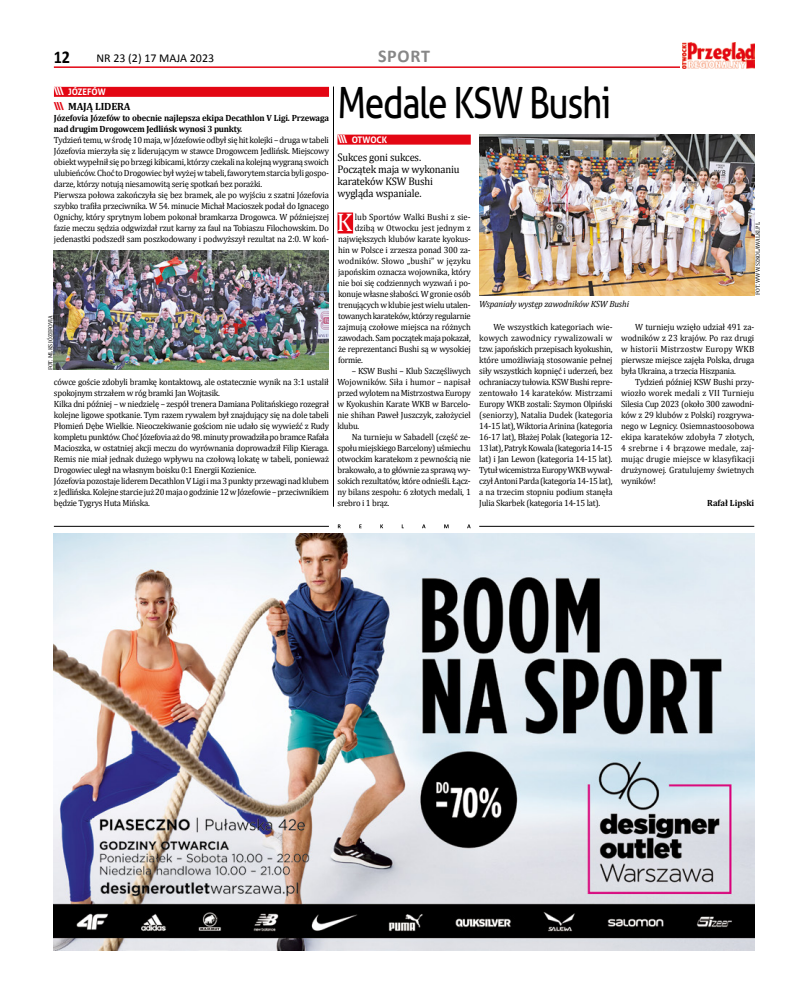
<style>
.page{position:relative;width:794px;height:993px;background:#fff}
.page>*{position:absolute;margin:0;border:0;box-sizing:border-box;transform-origin:0 0}
.t1{font:43px "Aller";letter-spacing:-.04em;color:#000;scale:.82 1}
.t2{font:25.5px "Cambria";color:#fff;scale:.96 1}
.t3{font:700 18px "Calibri";letter-spacing:.04em;color:#878787}
.t4{font:700 18px "Calibri";color:#000;scale:.9 1}
.t5{font:12px "Calibri";color:#000}
.t6{font:11px/12px "Cambria";letter-spacing:-.015em;color:#000;scale:.95 1}
.t7{font:700 10.5px "Cambria";letter-spacing:-.01em;color:#000}
.t8{font:9px/11px "Cambria";letter-spacing:-.025em;color:#000;text-align:justify;scale:.96 1}
.t9{font:700 9px/11px "Cambria";letter-spacing:-.02em;color:#000;scale:.96 1}
.t10{font:italic 9px "Cambria";letter-spacing:-.015em;color:#000}
.t11{font:9px "Cambria";letter-spacing:-.005em;color:#000;scale:.96 1}
.t12{font:9px "Cambria";letter-spacing:.01em;color:#000;scale:.96 1}
.t13{font:9px "Cambria";letter-spacing:.005em;color:#000;scale:.96 1}
.t14{font:9px "Cambria";color:#000;scale:.96 1}
.t15{font:700 9px "Aller";color:#fff;scale:.96 1}
.t16{font:700 9px "Cambria";color:#000;scale:.96 1}
.t17{font:6px "Cambria";color:#000;scale:.96 1}
.s1{font-size:11px}
.s2{font-family:"Aller";font-size:11px;color:#e30613}
</style>
<div class="page">
<hr style="left:54px;top:66px;width:626px;height:2px;background:#e30613">
<img style="left:682px;top:43px;width:72px;height:25px">
<img style="left:54px;top:533px;width:700px;height:417px">
<hr style="left:54px;top:526px;width:275px;height:1px;background:#000">
<hr style="left:479px;top:526px;width:275px;height:1px;background:#000">
<svg style="left:338px;top:524px;width:132px;height:4px"></svg>
<div style="left:337px;top:134px;width:134px;height:10px;background:#e30613"></div>
<div style="left:337px;top:212px;width:16px;height:21px;background:#e30613"></div>
<div style="left:54px;top:87px;width:275px;height:10px;background:#e30613"></div>
<img style="left:54px;top:250px;width:275px;height:119px">
<img style="left:479px;top:135px;width:275px;height:160px">
<hr style="left:333px;top:86px;width:1px;height:420px;background:#000">
<h3 class="t4" style="left:54px;top:45px;width:18px">11</h3>
<h3 class="t5" style="left:96px;top:51px;width:119px">NR 23 (2) 17 MAJA 2023</h3>
<h3 class="t3" style="left:378px;top:45px;width:53px">SPORT</h3>
<p class="t15" style="left:54px;top:87px;width:55px"><span class="s1">\\\</span> JÓZEFÓW</p>
<p class="t7" style="left:54px;top:99px;width:78px"><span class="s2">\\\</span> MAJĄ LIDERA</p>
<p class="t9" style="left:54px;top:112px;width:288px">Józefovia Józefów to obecnie najlepsza ekipa Decathlon V Ligi. Przewaga nad drugim Drogowcem Jedlińsk wynosi 3 punkty.</p>
<p class="t8" style="left:54px;top:134px;width:288px;text-align:left">Tydzień temu, w środę 10 maja, w Józefowie odbył się hit kolejki – druga w tabeli Józefovia mierzyła się z liderującym w stawce Drogowcem Jedlińsk. Miejscowy obiekt wypełnił się po brzegi kibicami, którzy czekali na kolejną wygraną swoich ulubieńców. Choć to Drogowiec był wyżej w tabeli, faworytem starcia byli gospo&shy;darze, którzy notują niesamowitą serię spotkań bez porażki.<br>Pierwsza połowa zakończyła się bez bramek, ale po wyjściu z szatni Józefovia szybko trafiła przeciwnika. W 54. minucie Michał Macioszek podał do Ignacego Ognichy, który sprytnym lobem pokonał bramkarza Drogowca. W późniejszej fazie meczu sędzia odgwizdał rzut karny za faul na Tobiaszu Filochowskim. Do jedenastki podszedł sam poszkodowany i podwyższył rezultat na 2:0. W koń-</p>
<p class="t17" style="left:47px;top:370px;width:59px;rotate:-90deg">FOT. MLKS JÓZEFOVIA</p>
<p class="t8" style="left:54px;top:376px;width:288px;text-align:left">cówce goście zdobyli bramkę kontaktową, ale ostatecznie wynik na 3:1 ustalił spokojnym strzałem w róg bramki Jan Wojtasik.<br>Kilka dni później – w niedzielę – zespół trenera Damiana Politańskiego rozegrał kolejne ligowe spotkanie. Tym razem rywalem był znajdujący się na dole tabeli Płomień Dębe Wielkie. Nieoczekiwanie gościom nie udało się wywieźć z Rudy kompletu punktów. Choć Józefovia aż do 98. minuty prowadziła po bramce Rafała Macioszka, w ostatniej akcji meczu do wyrównania doprowadził Filip Kieraga.<br>Remis nie miał jednak dużego wpływu na czołową lokatę w tabeli, ponieważ Drogowiec uległ na własnym boisku 0:1 Energii Kozienice.<br>Józefovia pozostaje liderem Decathlon V Ligi i ma 3 punkty przewagi nad klubem z Jedlińska. Kolejne starcie już 20 maja o godzinie 12 w Józefowie – przeciwnikiem będzie Tygrys Huta Mińska.</p>
<h1 class="t1" style="left:337px;top:77px;width:335px">Medale KSW Bushi</h1>
<p class="t15" style="left:337px;top:134px;width:53px"><span class="s1">\\\</span> OTWOCK</p>
<p class="t6" style="left:337px;top:151px;width:130px">Sukces goni sukces.<br>Początek maja w wykonaniu karateków KSW Bushi wygląda wspaniale.</p>
<h2 class="t2" style="left:337px;top:207px;width:18px">K</h2>
<p class="t13" style="left:355px;top:212px;width:122px">lub Sportów Walki Bushi z sie-</p>
<p class="t14" style="left:355px;top:223px;width:122px">dzibą w Otwocku jest jednym z</p>
<p class="t8" style="left:338px;top:233px;width:140px">największych klubów karate kyokus-</p>
<p class="t8" style="left:338px;top:244px;width:140px">hin w Polsce i zrzesza ponad 300 za-</p>
<p class="t12" style="left:338px;top:256px;width:140px">wodników. Słowo „bushi” w języku</p>
<p class="t8" style="left:338px;top:266px;width:140px">japońskim oznacza wojownika, który</p>
<p class="t8" style="left:338px;top:277px;width:140px">nie boi się codziennych wyzwań i po-</p>
<p class="t8" style="left:338px;top:288px;width:140px">konuje własne słabości. W gronie osób</p>
<p class="t8" style="left:338px;top:299px;width:140px">trenujących w klubie jest wielu utalen-</p>
<p class="t8" style="left:338px;top:310px;width:140px">towanych karateków, którzy regularnie</p>
<p class="t11" style="left:338px;top:322px;width:140px">zajmują czołowe miejsca na różnych</p>
<p class="t8" style="left:338px;top:332px;width:140px">zawodach. Sam początek maja pokazał,</p>
<p class="t8" style="left:338px;top:343px;width:140px">że reprezentanci Bushi są w wysokiej</p>
<p class="t8" style="left:338px;top:354px;width:27px">formie.</p>
<p class="t8" style="left:337px;top:365px;width:140px;text-indent:14px">– KSW Bushi – Klub Szczęśliwych Wojowników. Siła i humor – napisał przed wylotem na Mistrzostwa Europy w Kyokushin Karate WKB w Barcelo&shy;nie shihan Paweł Juszczyk, założyciel klubu.</p>
<p class="t8" style="left:337px;top:431px;width:140px;text-indent:14px">Na turnieju w Sabadell (część ze&shy;społu miejskiego Barcelony) uśmiechu otwockim karatekom z pewnością nie brakowało, a to głównie za sprawą wy&shy;sokich rezultatów, które odnieśli. Łącz&shy;ny bilans zespołu: 6 złotych medali, 1 srebro i 1 brąz.</p>
<p class="t10" style="left:479px;top:297px;width:151px">Wspaniały występ zawodników KSW Bushi</p>
<p class="t17" style="left:754px;top:295px;width:77px;rotate:-90deg">FOT. WWW.SZKOLAWALKI.PL</p>
<p class="t8" style="left:479px;top:321px;width:140px;text-indent:14px">We wszystkich kategoriach wie&shy;kowych zawodnicy rywalizowali w tzw. japońskich przepisach kyokushin, które umożliwiają stosowanie pełnej siły wszystkich kopnięć i uderzeń, bez ochraniaczy tułowia. KSW Bushi repre&shy;zentowało 14 karateków. Mistrzami Europy WKB zostali: Szymon Olpiński (seniorzy), Natalia Dudek (kategoria 14-15 lat), Wiktoria Arinina (kategoria 16-17 lat), Błażej Polak (kategoria 12- 13 lat), Patryk Kowala (kategoria 14-15 lat) i Jan Lewon (kategoria 14-15 lat).<br>Tytuł wicemistrza Europy WKB wywal&shy;czył Antoni Parda (kategoria 14-15 lat), a na trzecim stopniu podium stanęła Julia Skarbek (kategoria 14-15 lat).</p>
<p class="t8" style="left:621px;top:321px;width:140px;text-indent:14px">W turnieju wzięło udział 491 za&shy;wodników z 23 krajów. Po raz drugi w historii Mistrzostw Europy WKB pierwsze miejsce zajęła Polska, druga była Ukraina, a trzecia Hiszpania.</p>
<p class="t8" style="left:621px;top:376px;width:140px;text-indent:14px">Tydzień później KSW Bushi przy&shy;wiozło worek medali z VII Turnieju Silesia Cup 2023 (około 300 zawodni&shy;ków z 29 klubów z Polski) rozgrywa&shy;nego w Legnicy. Osiemnastoosobowa ekipa karateków zdobyła 7 złotych, 4 srebrne i 4 brązowe medale, zaj&shy;mując drugie miejsce w klasyfikacji drużynowej. Gratulujemy świetnych wyników!</p>
<p class="t16" style="left:707px;top:497px;width:51px">Rafał Lipski</p>
</div>
